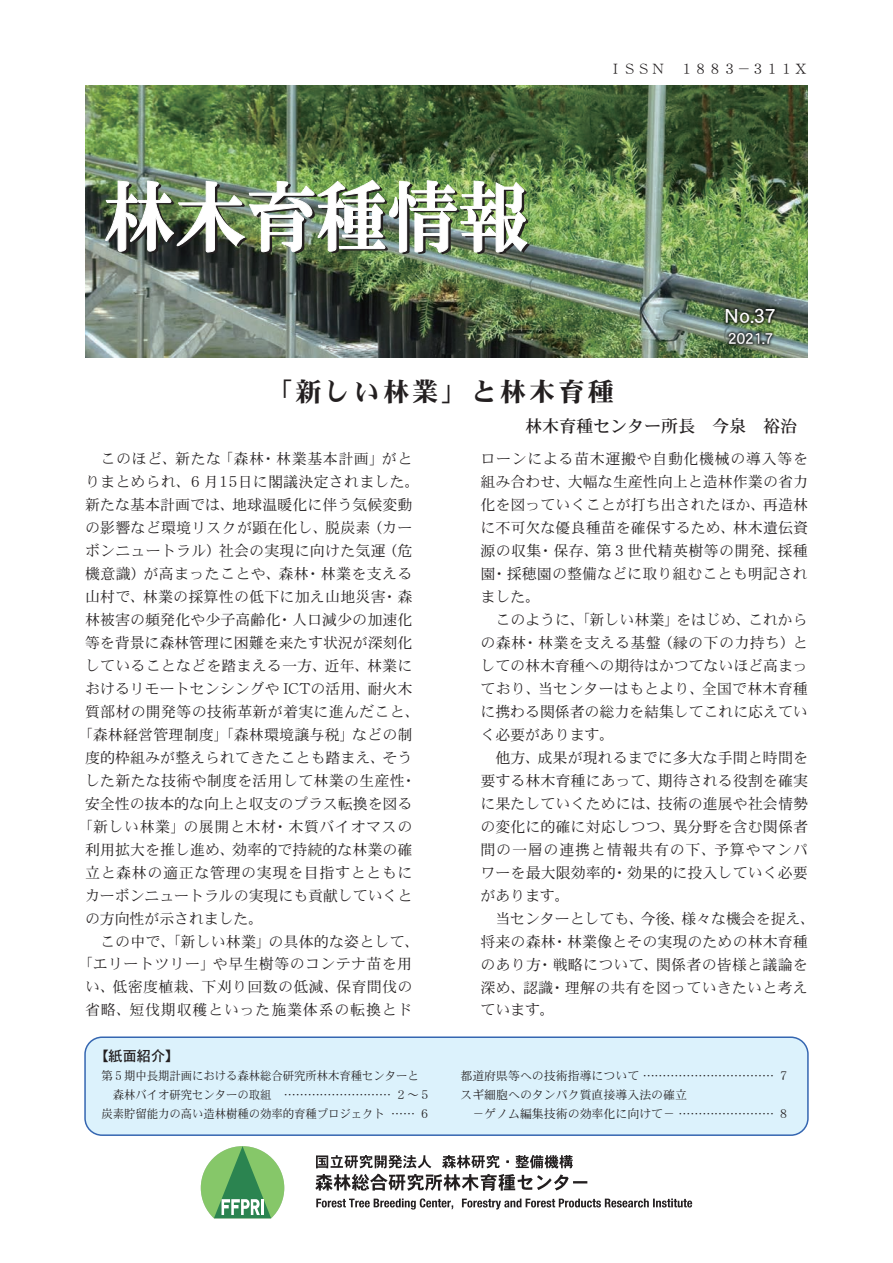
<style>
.page{position:relative;width:893px;height:1263px;background:#fff}
.page>*{position:absolute;margin:0;border:0;box-sizing:border-box;transform-origin:0 0}
.t1{font:26.55px "DFPHS Mincho CID W9";letter-spacing:.1em;color:#231f20}
.t2{font:19.5px "DFPHS Gothic CID W5";color:#fff}
.t3{font:16.95px "DFPHS Mincho CID W5";color:#231f20}
.t4{font:15px/23px "DFPHS Mincho CID W3";letter-spacing:.005em;color:#231f20}
.t5{font:15px "DFPHS Mincho CID W3";letter-spacing:.035em;color:#231f20}
.t6{font:15px "DFPHS Mincho CID W3";letter-spacing:.025em;color:#231f20}
.t7{font:15px "DFPHS Mincho CID W3";letter-spacing:.04em;color:#231f20}
.t8{font:15px "DFPHS Mincho CID W3";letter-spacing:.05em;color:#231f20}
.t9{font:15px "DFPHS Gothic CID W5";color:#fff}
.t10{font:14.25px "DFPHS Mincho CID W3";color:#231f20}
.t11{font:14.25px "DFPHS Gothic CID W5";color:#231f20}
.t12{font:12px/19.2px "DFPHS Mincho CID W3";letter-spacing:-.005em;color:#231f20;scale:.95 1}
.t13{font:12px/19.2px "DFPHS Mincho CID W3";letter-spacing:-.005em;color:#231f20}
</style>
<div class="page">
<div style="left:85px;top:1037px;width:723px;height:98px;background:#dcf2fc;border-radius:17px"></div>
<div style="left:84px;top:1036px;width:725px;height:100px;border:2px solid #3566b1;border-radius:17px"></div>
<img style="left:85px;top:85px;width:723px;height:273px">
<img style="left:669px;top:251px;width:139px;height:107px">
<img style="left:105px;top:179px;width:425px;height:75px">
<svg style="left:201px;top:1146px;width:83px;height:72px"></svg>
<hr style="left:261px;top:1199px;width:3px;height:16px;background:#fff">
<svg style="left:315px;top:1155px;width:272px;height:36px"></svg>
<svg style="left:316px;top:1198px;width:376px;height:11px"></svg>
<p class="t10" style="left:608px;top:61px;width:201px">ＩＳＳＮ　１８８３－３１１Ｘ</p>
<h1 class="t1" style="left:266px;top:377px;width:350px">「新しい林業」と林木育種</h1>
<h2 class="t2" style="left:726px;top:306px;width:52px">No.37</h2>
<p class="t9" style="left:728px;top:330px;width:46px">2021.7</p>
<p class="t5" style="left:85px;top:451px;width:329px">　このほど、新たな「森林・林業基本計画」がと</p>
<p class="t4" style="left:85px;top:470px;width:336px">りまとめられ、６月15日に閣議決定されました。</p>
<p class="t4" style="left:85px;top:493px;width:329px">新たな基本計画では、地球温暖化に伴う気候変動</p>
<p class="t4" style="left:85px;top:516px;width:329px">の影響など環境リスクが顕在化し、脱炭素（カー</p>
<p class="t4" style="left:85px;top:539px;width:329px">ボンニュートラル）社会の実現に向けた気運（危</p>
<p class="t4" style="left:85px;top:562px;width:329px">機意識）が高まったことや、森林・林業を支える</p>
<p class="t4" style="left:85px;top:585px;width:329px">山村で、林業の採算性の低下に加え山地災害・森</p>
<p class="t4" style="left:85px;top:608px;width:329px">林被害の頻発化や少子高齢化・人口減少の加速化</p>
<p class="t4" style="left:85px;top:631px;width:329px">等を背景に森林管理に困難を来たす状況が深刻化</p>
<p class="t4" style="left:85px;top:654px;width:329px">していることなどを踏まえる一方、近年、林業に</p>
<p class="t4" style="left:85px;top:677px;width:329px">おけるリモートセンシングや ICTの活用、耐火木</p>
<p class="t4" style="left:85px;top:700px;width:336px">質部材の開発等の技術革新が着実に進んだこと、</p>
<p class="t4" style="left:78px;top:723px;width:337px">「森林経営管理制度」「森林環境譲与税」などの制</p>
<p class="t4" style="left:85px;top:746px;width:329px">度的枠組みが整えられてきたことも踏まえ、そう</p>
<p class="t4" style="left:85px;top:769px;width:333px">した新たな技術や制度を活用して林業の生産性・</p>
<p class="t4" style="left:85px;top:791px;width:329px">安全性の抜本的な向上と収支のプラス転換を図る</p>
<p class="t5" style="left:78px;top:818px;width:336px">「新しい林業」の展開と木材・木質バイオマスの</p>
<p class="t4" style="left:85px;top:837px;width:329px">利用拡大を推し進め、効率的で持続的な林業の確</p>
<p class="t7" style="left:85px;top:864px;width:329px">立と森林の適正な管理の実現を目指すとともに</p>
<p class="t4" style="left:85px;top:883px;width:329px">カーボンニュートラルの実現にも貢献していくと</p>
<p class="t4" style="left:85px;top:906px;width:180px">の方向性が示されました。</p>
<p class="t4" style="left:100px;top:929px;width:321px">この中で、「新しい林業」の具体的な姿として、</p>
<p class="t6" style="left:78px;top:956px;width:336px">「エリートツリー」や早生樹等のコンテナ苗を用</p>
<p class="t4" style="left:85px;top:975px;width:329px">い、低密度植栽、下刈り回数の低減、保育間伐の</p>
<p class="t8" style="left:85px;top:1002px;width:329px">省略、短伐期収穫といった施業体系の転換とド</p>
<p class="t11" style="left:94px;top:1048px;width:87px">【紙面紹介】</p>
<p class="t12" style="left:102px;top:1066px;width:348px">第５期中長期計画における森林総合研究所林木育種センターと　森林バイオ研究センターの取組 ……………………… ２～５炭素貯留能力の高い造林樹種の効率的育種プロジェクト …… ６</p>
<p class="t3" style="left:525px;top:417px;width:274px">林木育種センター所長　今泉　裕治</p>
<p class="t4" style="left:480px;top:447px;width:336px">ローンによる苗木運搬や自動化機械の導入等を組み合わせ、大幅な生産性向上と造林作業の省力化を図っていくことが打ち出されたほか、再造林に不可欠な優良種苗を確保するため、林木遺伝資源の収集・保存、第３世代精英樹等の開発、採種園・採穂園の整備などに取り組むことも明記されました。<br>　このように、「新しい林業」をはじめ、これからの森林・林業を支える基盤（縁の下の力持ち）としての林木育種への期待はかつてないほど高まっており、当センターはもとより、全国で林木育種に携わる関係者の総力を結集してこれに応えていく必要があります。<br>　他方、成果が現れるまでに多大な手間と時間を要する林木育種にあって、期待される役割を確実に果たしていくためには、技術の進展や社会情勢の変化に的確に対応しつつ、異分野を含む関係者間の一層の連携と情報共有の下、予算やマンパワーを最大限効率的・効果的に投入していく必要があります。<br>　当センターとしても、今後、様々な機会を捉え、将来の森林・林業像とその実現のための林木育種のあり方・戦略について、関係者の皆様と議論を深め、認識・理解の共有を図っていきたいと考えています。</p>
<p class="t13" style="left:460px;top:1066px;width:331px">都道府県等への技術指導について …………………………… ７スギ細胞へのタンパク質直接導入法の確立<br>　－ゲノム編集技術の効率化に向けて－ …………………… ８</p>
</div>
